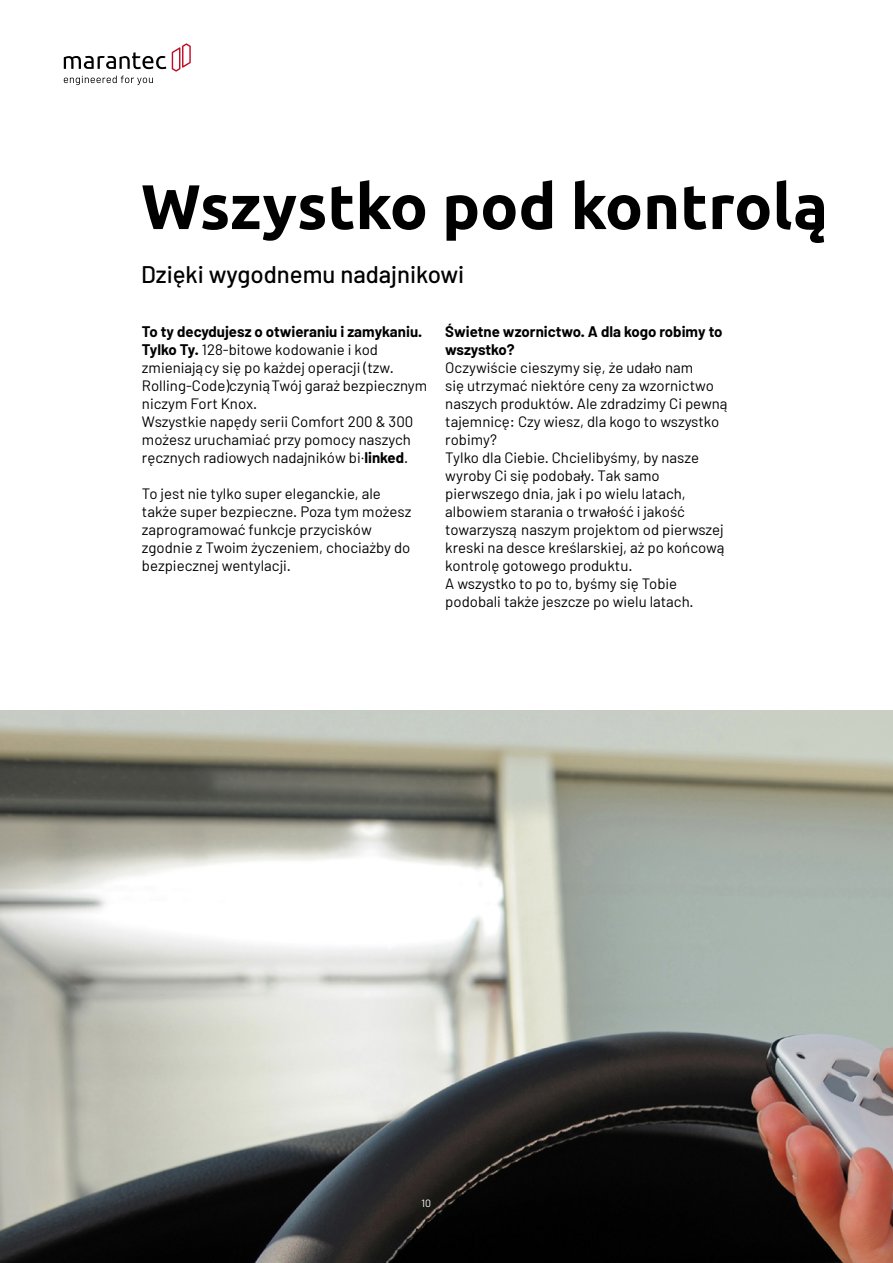
<style>
.page{position:relative;width:893px;height:1263px;background:#fff}
.page>*{position:absolute;margin:0;border:0;box-sizing:border-box;transform-origin:0 0}
.t1{font:700 63px "Ubuntu";color:#000}
.t2{font:500 24px "Barlow";color:#000}
.t3{font:15px/18px "Barlow";color:#000}
.t4{font:700 15px/18px "Barlow";color:#000}
.t5{font:10.5px "Barlow";color:#fff}
.s1{font-weight:700}
.s2{font-family:"Ubuntu";font-weight:300}
</style>
<div class="page">
<img style="left:0;top:710px;width:893px;height:553px">
<svg style="left:64px;top:52px;width:102px;height:17px"></svg>
<svg style="left:172px;top:43px;width:19px;height:29px"></svg>
<svg style="left:64px;top:76px;width:89px;height:9px"></svg>
<h1 class="t1" style="left:141px;top:168px;width:688px">Wszystko pod kontrolą</h1>
<h2 class="t2" style="left:141px;top:260px;width:325px">Dzięki wygodnemu nadajnikowi</h2>
<p class="t3" style="left:142px;top:322px;width:287px"><span class="s1">To ty decydujesz o otwieraniu i zamykaniu.<br>Tylko Ty.</span> 128-bitowe kodowanie i kod zmieniający się po każdej operacji (tzw.<br>Rolling-Code)czyniąTwój garaż bezpiecznym niczym Fort Knox.<br>Wszystkie napędy serii Comfort 200 &amp; 300 możesz uruchamiać przy pomocy naszych ręcznych radiowych nadajników bi<span class="s2">·</span><span class="s1">linked</span>.</p>
<p class="t3" style="left:142px;top:484px;width:271px">To jest nie tylko super eleganckie, ale także super bezpieczne. Poza tym możesz zaprogramować funkcje przycisków zgodnie z Twoim życzeniem, chociażby do bezpiecznej wentylacji.</p>
<p class="t4" style="left:445px;top:323px;width:279px">Świetne wzornictwo. A dla kogo robimy to wszystko?</p>
<p class="t3" style="left:445px;top:358px;width:285px">Oczywiście cieszymy się, że udało nam<br>się utrzymać niektóre ceny za wzornictwo naszych produktów. Ale zdradzimy Ci pewną tajemnicę: Czy wiesz, dla kogo to wszystko robimy?<br>Tylko dla Ciebie. Chcielibyśmy, by nasze wyroby Ci się podobały. Tak samo pierwszego dnia, jak i po wielu latach, albowiem starania o trwałość i jakość towarzyszą naszym projektom od pierwszej kreski na desce kreślarskiej, aż po końcową kontrolę gotowego produktu.<br>A wszystko to po to, byśmy się Tobie podobali także jeszcze po wielu latach.</p>
<p class="t5" style="left:422px;top:1196px;width:11px">10</p>
</div>
